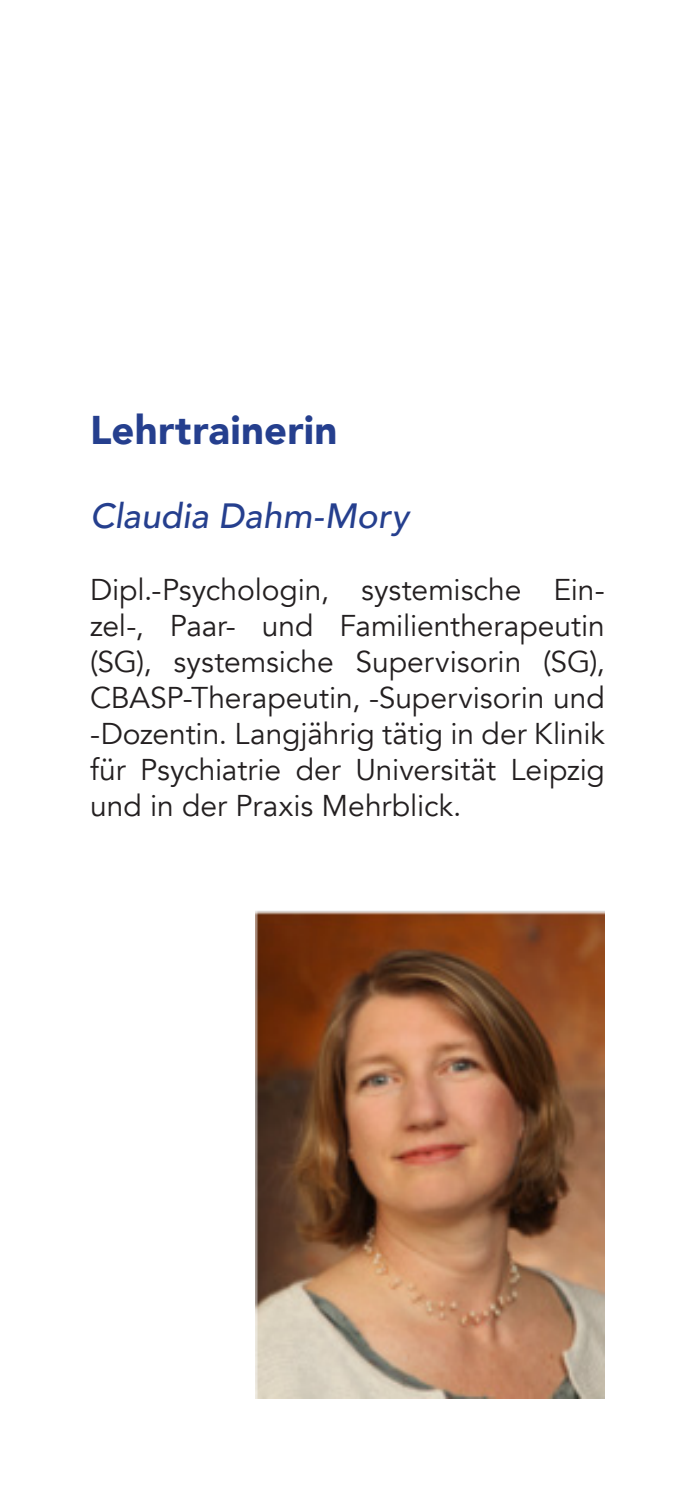
<style>
.page{position:relative;width:695px;height:1489px;background:#fff}
.page>*{position:absolute;margin:0;border:0;box-sizing:border-box;transform-origin:0 0}
.t1{font:900 40px "Avenir";letter-spacing:.005em;color:#253f8e}
.t2{font:italic 500 35px "Avenir";letter-spacing:.005em;color:#253f8e}
.t3{font:30px/36px "Avenir";color:#231f20;text-align:justify}
</style>
<div class="page">
<img style="left:255px;top:911px;width:349px;height:487px">
<h1 class="t1" style="left:90px;top:396px;width:249px">Lehrtrainerin</h1>
<p class="t2" style="left:90px;top:495px;width:320px">Claudia Dahm-Mory</p>
<p class="t3" style="left:90px;top:572px;width:516px">Dipl.-Psychologin, systemische Ein&shy;zel-, Paar- und Familientherapeutin (SG), systemsiche Supervisorin (SG), CBASP-Therapeutin, -Supervisorin und -Dozentin. Langjährig tätig in der Klinik für Psychiatrie der Universität Leipzig und in der Praxis Mehrblick.</p>
</div>
